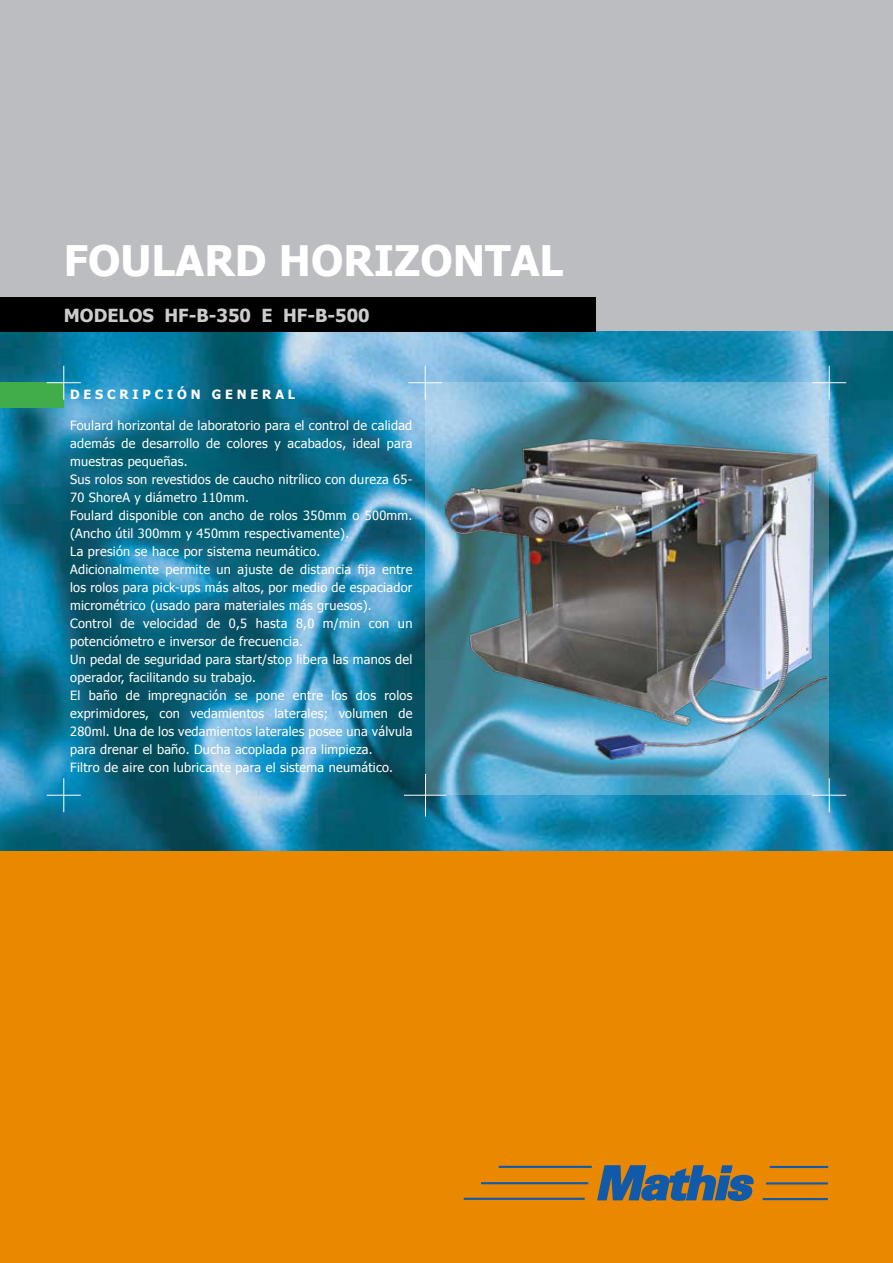
<style>
.page{position:relative;width:893px;height:1263px;background:#fff}
.page>*{position:absolute;margin:0;border:0;box-sizing:border-box;transform-origin:0 0}
.t1{font:700 42px "Tahoma";color:#fff}
.t2{font:700 18px "Tahoma";color:#ccc}
.t3{font:12.75px/18px "Tahoma";letter-spacing:.02em;color:#fff}
.t4{font:700 12.75px "Tahoma";letter-spacing:.3em;color:#fff}
</style>
<div class="page">
<div style="left:0;top:0;width:893px;height:850px;background:#bcbdc0"></div>
<div style="left:0;top:850px;width:893px;height:413px;background:#ea8800"></div>
<img style="left:0;top:332px;width:893px;height:518px">
<div style="left:0;top:383px;width:64px;height:25px;background:#41ad49"></div>
<svg style="left:597px;top:1165px;width:157px;height:36px"></svg>
<hr style="left:464px;top:1198px;width:121px;height:2px;background:#115aa9">
<hr style="left:499px;top:1166px;width:93px;height:2px;background:#115aa9">
<hr style="left:481px;top:1182px;width:107px;height:2px;background:#115aa9">
<hr style="left:763px;top:1198px;width:65px;height:2px;background:#115aa9">
<hr style="left:770px;top:1166px;width:58px;height:2px;background:#115aa9">
<hr style="left:766px;top:1182px;width:62px;height:2px;background:#115aa9">
<hr style="left:63px;top:366px;width:1px;height:34px;background:#fff">
<hr style="left:47px;top:382px;width:34px;height:1px;background:#fff">
<hr style="left:829px;top:366px;width:1px;height:34px;background:#fff">
<hr style="left:812px;top:382px;width:34px;height:1px;background:#fff">
<hr style="left:425px;top:366px;width:1px;height:34px;background:#fff">
<hr style="left:408px;top:382px;width:34px;height:1px;background:#fff">
<hr style="left:63px;top:778px;width:1px;height:34px;background:#fff">
<hr style="left:47px;top:795px;width:34px;height:1px;background:#fff">
<hr style="left:425px;top:774px;width:1px;height:42px;background:#fff">
<hr style="left:404px;top:795px;width:42px;height:1px;background:#fff">
<hr style="left:829px;top:778px;width:1px;height:34px;background:#fff">
<hr style="left:812px;top:795px;width:34px;height:1px;background:#fff">
<svg style="left:425px;top:383px;width:404px;height:412px;background:#64a8c5"></svg>
<img style="left:436px;top:426px;width:390px;height:346px">
<div style="left:0;top:298px;width:595px;height:34px;background:#000"></div>
<h1 class="t1" style="left:64px;top:231px;width:501px">FOULARD HORIZONTAL</h1>
<h2 class="t2" style="left:64px;top:302px;width:307px">MODELOS HF-B-350 E HF-B-500</h2>
<p class="t4" style="left:70px;top:385px;width:227px">DESCRIPCI ÓN GENE RAL</p>
<p class="t3" style="left:70px;top:415px;width:344px">Foulard horizontal de laboratorio para el control de calidad además de desarrollo de colores y acabados, ideal para muestras pequeñas.<br>Sus rolos son revestidos de caucho nitrílico con dureza 65- 70 ShoreA y diámetro 110mm.<br>Foulard disponible con ancho de rolos 350mm o 500mm. (Ancho útil 300mm y 450mm respectivamente).<br>La presión se hace por sistema neumático.<br>Adicionalmente permite un ajuste de distancia fija entre los rolos para pick-ups más altos, por medio de espaciador micrométrico (usado para materiales más gruesos).<br>Control de velocidad de 0,5 hasta 8,0 m/min con un potenciómetro e inversor de frecuencia.<br>Un pedal de seguridad para start/stop libera las manos del operador, facilitando su trabajo.<br>El baño de impregnación se pone entre los dos rolos exprimidores, con vedamientos laterales; volumen de 280ml. Una de los vedamientos laterales posee una válvula para drenar el baño. Ducha acoplada para limpieza.<br>Filtro de aire con lubricante para el sistema neumático.</p>
</div>
